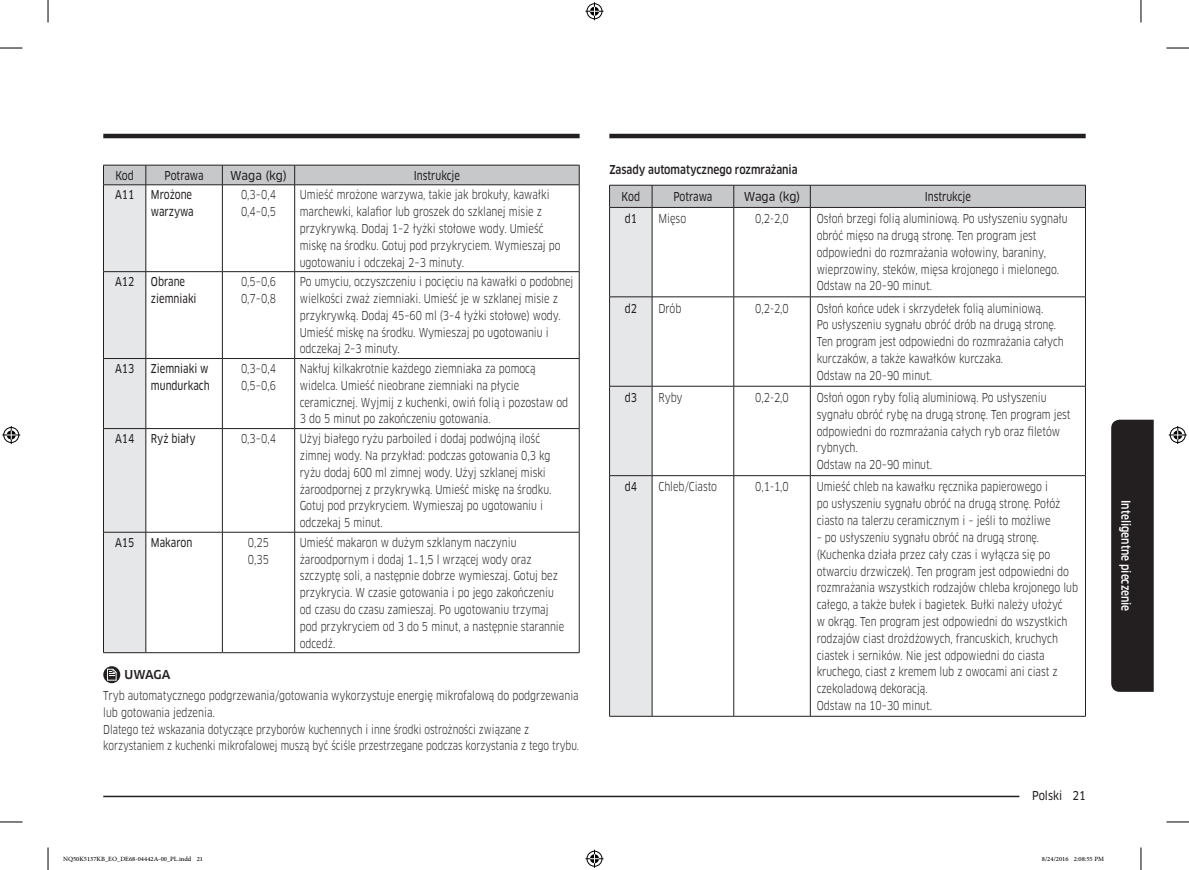
<style>
.page{position:relative;width:1189px;height:870px;background:#fff}
.page>*{position:absolute;margin:0;border:0;box-sizing:border-box;transform-origin:0 0}
.t1{font:12px/16.8px "Samsung Clan Pro";color:#231f20;scale:.8 1}
.t2{font:12px/16.8px "Samsung Clan Pro";color:#231f20;scale:.77 1}
.P_Text-center{font:12px/16.8px "Samsung Clan Pro News";color:#231f20;scale:.8 1}
.DL_DT_Info{font:500 12px "Samsung Clan Pro";color:#231f20;scale:.85 1}
.SIDEBAR{font:500 12px "Samsung Clan Pro";color:#fff;scale:.85 1}
.P_Text-center-2{font:12px "Samsung Clan Pro News";color:#231f20;scale:.96 1}
.P_Text-center-3{font:12px "Samsung Clan Pro News";color:#231f20;scale:.85 1}
.DL_DT_Info-2{font:500 12px "Samsung Clan Pro";color:#231f20}
.t3{font:9px "Adobe Arabic";color:#000}
</style>
<div class="page">
<hr style="left:103px;top:796px;width:936px;height:1px;background:#231f20">
<div style="left:1019px;top:787px;width:66px;height:15px;background:#fff"></div>
<div style="left:1111px;top:420px;width:43px;height:272px;background:#231f20"></div>
<hr style="left:103px;top:134px;width:477px;height:4px;background:#231f20">
<hr style="left:609px;top:134px;width:476px;height:4px;background:#231f20">
<svg style="left:103px;top:165px;width:477px;height:488px"></svg>
<hr style="left:103px;top:185px;width:43px;height:1px;background:#231f20">
<hr style="left:146px;top:185px;width:76px;height:1px;background:#231f20">
<hr style="left:222px;top:185px;width:73px;height:1px;background:#231f20">
<hr style="left:295px;top:185px;width:284px;height:1px;background:#231f20">
<hr style="left:103px;top:185px;width:1px;height:86px;background:#231f20">
<hr style="left:103px;top:271px;width:43px;height:1px;background:#231f20">
<hr style="left:103px;top:272px;width:1px;height:86px;background:#231f20">
<hr style="left:103px;top:358px;width:43px;height:1px;background:#231f20">
<hr style="left:103px;top:359px;width:1px;height:69px;background:#231f20">
<hr style="left:103px;top:428px;width:43px;height:1px;background:#231f20">
<hr style="left:103px;top:429px;width:1px;height:103px;background:#231f20">
<hr style="left:103px;top:532px;width:43px;height:1px;background:#231f20">
<hr style="left:103px;top:532px;width:1px;height:120px;background:#231f20">
<hr style="left:103px;top:652px;width:43px;height:1px;background:#231f20">
<svg style="left:103px;top:666px;width:17px;height:17px"></svg>
<svg style="left:107px;top:669px;width:10px;height:12px"></svg>
<svg style="left:609px;top:185px;width:477px;height:531px"></svg>
<hr style="left:609px;top:207px;width:43px;height:1px;background:#231f20">
<hr style="left:652px;top:207px;width:82px;height:1px;background:#231f20">
<hr style="left:734px;top:207px;width:76px;height:1px;background:#231f20">
<hr style="left:810px;top:207px;width:275px;height:1px;background:#231f20">
<hr style="left:609px;top:475px;width:43px;height:1px;background:#231f20">
<hr style="left:609px;top:476px;width:1px;height:240px;background:#231f20">
<hr style="left:652px;top:475px;width:82px;height:1px;background:#231f20">
<hr style="left:652px;top:476px;width:1px;height:240px;background:#231f20">
<hr style="left:734px;top:475px;width:76px;height:1px;background:#231f20">
<hr style="left:733px;top:476px;width:1px;height:240px;background:#231f20">
<hr style="left:810px;top:475px;width:275px;height:1px;background:#231f20">
<hr style="left:810px;top:476px;width:1px;height:240px;background:#231f20">
<hr style="left:1085px;top:476px;width:1px;height:240px;background:#231f20">
<hr style="left:609px;top:716px;width:43px;height:1px;background:#231f20">
<hr style="left:652px;top:716px;width:82px;height:1px;background:#231f20">
<hr style="left:734px;top:716px;width:76px;height:1px;background:#231f20">
<hr style="left:810px;top:716px;width:275px;height:1px;background:#231f20">
<svg style="left:0;top:48px;width:22px;height:1px"></svg>
<svg style="left:1166px;top:48px;width:23px;height:1px"></svg>
<svg style="left:0;top:822px;width:22px;height:1px"></svg>
<svg style="left:1166px;top:822px;width:23px;height:1px"></svg>
<svg style="left:48px;top:0;width:1px;height:22px"></svg>
<svg style="left:48px;top:847px;width:1px;height:23px"></svg>
<svg style="left:1141px;top:0;width:1px;height:22px"></svg>
<svg style="left:1141px;top:847px;width:1px;height:23px"></svg>
<svg style="left:585px;top:2px;width:18px;height:18px"></svg>
<svg style="left:585px;top:850px;width:18px;height:18px"></svg>
<svg style="left:2px;top:426px;width:18px;height:18px"></svg>
<svg style="left:1169px;top:426px;width:18px;height:18px"></svg>
<p class="P_Text-center" style="left:115px;top:167px;width:25px">Kod</p>
<p class="P_Text-center" style="left:165px;top:167px;width:50px">Potrawa</p>
<p class="P_Text-center-2" style="left:230px;top:168px;width:60px">Waga (kg)</p>
<p class="P_Text-center" style="left:414px;top:167px;width:59px">Instrukcje</p>
<p class="P_Text-center" style="left:115px;top:187px;width:26px">A11</p>
<p class="P_Text-center" style="left:151px;top:187px;width:55px">Mrożone warzywa</p>
<p class="t1" style="left:241px;top:187px;width:45px">0,3–0,4</p>
<p class="t1" style="left:300px;top:187px;width:328px">Umieść mrożone warzywa, takie jak brokuły, kawałki marchewki, kalafior lub groszek do szklanej misie z przykrywką. Dodaj 1–2 łyżki stołowe wody. Umieść miskę na środku. Gotuj pod przykryciem. Wymieszaj po ugotowaniu i odczekaj 2–3 minuty.</p>
<p class="t1" style="left:241px;top:203px;width:45px">0,4–0,5</p>
<p class="P_Text-center" style="left:115px;top:273px;width:26px">A12</p>
<p class="P_Text-center" style="left:151px;top:273px;width:59px">Obrane ziemniaki</p>
<p class="t1" style="left:241px;top:273px;width:45px">0,5–0,6</p>
<p class="t1" style="left:241px;top:290px;width:45px">0,7–0,8</p>
<p class="P_Text-center" style="left:115px;top:360px;width:26px">A13</p>
<p class="P_Text-center" style="left:151px;top:360px;width:75px">Ziemniaki w mundurkach</p>
<p class="t1" style="left:241px;top:360px;width:45px">0,3–0,4</p>
<p class="t1" style="left:241px;top:377px;width:45px">0,5–0,6</p>
<p class="t1" style="left:300px;top:273px;width:344px">Po umyciu, oczyszczeniu i pocięciu na kawałki o podobnej wielkości zważ ziemniaki. Umieść je w szklanej misie z przykrywką. Dodaj 45–60 ml (3–4 łyżki stołowe) wody.<br>Umieść miskę na środku. Wymieszaj po ugotowaniu i odczekaj 2–3 minuty.</p>
<p class="t1" style="left:300px;top:360px;width:337px">Nakłuj kilkakrotnie każdego ziemniaka za pomocą widelca. Umieść nieobrane ziemniaki na płycie ceramicznej. Wyjmij z kuchenki, owiń folią i pozostaw od 3 do 5 minut po zakończeniu gotowania.</p>
<p class="P_Text-center" style="left:115px;top:430px;width:26px">A14</p>
<p class="P_Text-center" style="left:151px;top:430px;width:57px">Ryż biały</p>
<p class="t1" style="left:241px;top:430px;width:45px">0,3–0,4</p>
<p class="t1" style="left:300px;top:430px;width:316px">Użyj białego ryżu parboiled i dodaj podwójną ilość zimnej wody. Na przykład: podczas gotowania 0,3 kg ryżu dodaj 600 ml zimnej wody. Użyj szklanej miski żaroodpornej z przykrywką. Umieść miskę na środku.<br>Gotuj pod przykryciem. Wymieszaj po ugotowaniu i odczekaj 5 minut.</p>
<p class="P_Text-center" style="left:115px;top:534px;width:26px">A15</p>
<p class="P_Text-center" style="left:151px;top:534px;width:53px">Makaron</p>
<p class="t1" style="left:248px;top:534px;width:28px">0,25</p>
<p class="t1" style="left:248px;top:551px;width:28px">0,35</p>
<p class="t1" style="left:300px;top:534px;width:332px">Umieść makaron w dużym szklanym naczyniu żaroodpornym i dodaj 1–1,5 l wrzącej wody oraz szczyptę soli, a następnie dobrze wymieszaj. Gotuj bez przykrycia. W czasie gotowania i po jego zakończeniu od czasu do czasu zamieszaj. Po ugotowaniu trzymaj pod przykryciem od 3 do 5 minut, a następnie starannie odcedź.</p>
<p class="DL_DT_Info-2" style="left:125px;top:667px;width:47px">UWAGA</p>
<p class="t1" style="left:103px;top:687px;width:596px">Tryb automatycznego podgrzewania/gotowania wykorzystuje energię mikrofalową do podgrzewania lub gotowania jedzenia.</p>
<p class="t2" style="left:103px;top:721px;width:619px">Dlatego też wskazania dotyczące przyborów kuchennych i inne środki ostrożności związane z korzystaniem z kuchenki mikrofalowej muszą być ściśle przestrzegane podczas korzystania z tego trybu.</p>
<h4 class="DL_DT_Info" style="left:609px;top:163px;width:223px">Zasady automatycznego rozmrażania</h4>
<p class="P_Text-center" style="left:621px;top:188px;width:25px">Kod</p>
<p class="P_Text-center" style="left:673px;top:188px;width:50px">Potrawa</p>
<p class="P_Text-center-2" style="left:744px;top:190px;width:60px">Waga (kg)</p>
<p class="P_Text-center" style="left:925px;top:188px;width:59px">Instrukcje</p>
<p class="P_Text-center" style="left:625px;top:210px;width:17px">d1</p>
<p class="t1" style="left:658px;top:210px;width:36px">Mięso</p>
<p class="t1" style="left:755px;top:210px;width:44px">0,2-2,0</p>
<p class="t1" style="left:817px;top:210px;width:315px">Osłoń brzegi folią aluminiową. Po usłyszeniu sygnału obróć mięso na drugą stronę. Ten program jest odpowiedni do rozmrażania wołowiny, baraniny, wieprzowiny, steków, mięsa krojonego i mielonego.<br>Odstaw na 20–90 minut.</p>
<p class="P_Text-center" style="left:625px;top:300px;width:17px">d2</p>
<p class="t1" style="left:658px;top:300px;width:30px">Drób</p>
<p class="t1" style="left:755px;top:300px;width:44px">0,2-2,0</p>
<p class="t1" style="left:817px;top:300px;width:311px">Osłoń końce udek i skrzydełek folią aluminiową.<br>Po usłyszeniu sygnału obróć drób na drugą stronę.<br>Ten program jest odpowiedni do rozmrażania całych kurczaków, a także kawałków kurczaka.</p>
<p class="t1" style="left:817px;top:367px;width:146px">Odstaw na 20–90 minut.</p>
<p class="P_Text-center" style="left:625px;top:389px;width:17px">d3</p>
<p class="t1" style="left:658px;top:389px;width:32px">Ryby</p>
<p class="t1" style="left:755px;top:389px;width:44px">0,2-2,0</p>
<p class="t1" style="left:817px;top:389px;width:319px">Osłoń ogon ryby folią aluminiową. Po usłyszeniu sygnału obróć rybę na drugą stronę. Ten program jest odpowiedni do rozmrażania całych ryb oraz filetów rybnych.</p>
<p class="t1" style="left:817px;top:456px;width:146px">Odstaw na 20–90 minut.</p>
<p class="P_Text-center" style="left:625px;top:479px;width:17px">d4</p>
<p class="t1" style="left:658px;top:479px;width:75px">Chleb/Ciasto</p>
<p class="t1" style="left:755px;top:479px;width:44px">0,1-1,0</p>
<p class="t1" style="left:817px;top:479px;width:306px">Umieść chleb na kawałku ręcznika papierowego i po usłyszeniu sygnału obróć na drugą stronę. Połóż ciasto na talerzu ceramicznym i – jeśli to możliwe</p>
<p class="t1" style="left:817px;top:529px;width:328px">– po usłyszeniu sygnału obróć na drugą stronę. (Kuchenka działa przez cały czas i wyłącza się po otwarciu drzwiczek). Ten program jest odpowiedni do rozmrażania wszystkich rodzajów chleba krojonego lub całego, a także bułek i bagietek. Bułki należy ułożyć<br>w okrąg. Ten program jest odpowiedni do wszystkich rodzajów ciast drożdżowych, francuskich, kruchych ciastek i serników. Nie jest odpowiedni do ciasta kruchego, ciast z kremem lub z owocami ani ciast z czekoladową dekoracją.</p>
<p class="t1" style="left:817px;top:697px;width:146px">Odstaw na 10–30 minut.</p>
<p class="P_Text-center-3" style="left:1032px;top:788px;width:64px">Polski 21</p>
<p class="SIDEBAR" style="left:1133px;top:500px;width:132px;rotate:90deg">Inteligentne pieczenie</p>
<p class="t3" style="left:63px;top:853px;width:142px">NQ50K5137KB_EO_DE68-04442A-00_PL.indd 21</p>
<p class="t3" style="left:1042px;top:853px;width:64px">8/24/2016 2:08:55 PM</p>
</div>
